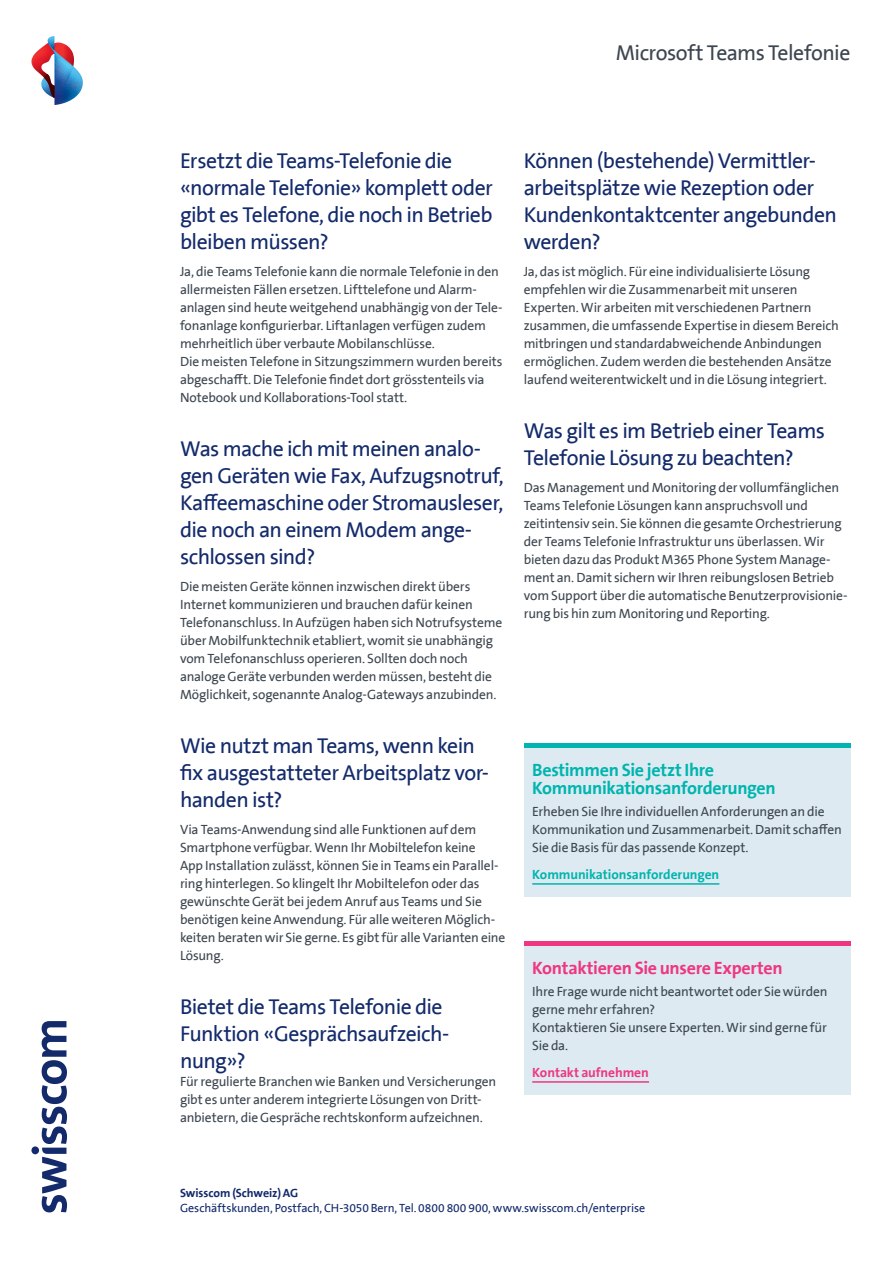
<style>
.page{position:relative;width:893px;height:1263px;background:#fff}
.page>*{position:absolute;margin:0;border:0;box-sizing:border-box;transform-origin:0 0}
.t1{font:21.75px/27px "The Sans Swisscom";letter-spacing:-.025em;color:#132a6b}
.t2{font:21.75px "The Sans Swisscom";letter-spacing:-.025em;color:#3d4650}
.t3{font:700 18px/18px "The Sans Swisscom";letter-spacing:-.02em;color:#00b5af}
.t4{font:700 18px "The Sans Swisscom";letter-spacing:-.015em;color:#ee3780}
.t5{font:13.5px/18px "The Sans Swisscom";letter-spacing:-.015em;color:#3d4650}
.t6{font:700 13.5px "The Sans Swisscom";letter-spacing:-.01em;color:#00b5af}
.t7{font:700 13.5px "The Sans Swisscom";letter-spacing:-.005em;color:#ee3780}
.t8{font:12px "The Sans Swisscom";letter-spacing:-.005em;color:#132a6b}
.t9{font:700 12px "The Sans Swisscom";letter-spacing:-.005em;color:#132a6b}
</style>
<div class="page">
<div style="left:524px;top:941px;width:326px;height:153px;background:#ddeaf1"></div>
<hr style="left:532px;top:1081px;width:117px;height:2px;background:#ee3780">
<hr style="left:524px;top:941px;width:326px;height:4px;background:#ee3780">
<div style="left:524px;top:743px;width:326px;height:153px;background:#ddeaf1"></div>
<hr style="left:532px;top:883px;width:187px;height:2px;background:#00b5af">
<hr style="left:524px;top:743px;width:326px;height:4px;background:#00b5af">
<svg style="left:31px;top:1021px;width:36px;height:191px"></svg>
<svg style="left:31px;top:36px;width:52px;height:69px"></svg>
<h1 class="t2" style="left:616px;top:38px;width:236px">Microsoft Teams Telefonie</h1>
<h1 class="t1" style="left:180px;top:147px;width:314px">Ersetzt die Teams-Telefonie die «normale Telefonie» komplett oder gibt es Telefone, die noch in Betrieb bleiben müssen?</h1>
<p class="t5" style="left:180px;top:262px;width:324px">Ja, die Teams Telefonie kann die normale Telefonie in den allermeisten Fällen ersetzen. Lifttelefone und Alarm&shy;anlagen sind heute weitgehend unabhängig von der Tele&shy;fonanlage konfigurierbar. Liftanlagen verfügen zudem mehrheitlich über verbaute Mobilanschlüsse.<br>Die meisten Telefone in Sitzungszimmern wurden bereits abgeschafft. Die Telefonie findet dort grösstenteils via Notebook und Kollaborations-Tool statt.</p>
<h1 class="t1" style="left:180px;top:435px;width:325px">Was mache ich mit meinen analo&shy;gen Geräten wie Fax, Aufzugsnotruf,<br>Kaffeemaschine oder Stromausleser, die noch an einem Modem ange&shy;schlossen sind?</h1>
<p class="t5" style="left:180px;top:577px;width:324px">Die meisten Geräte können inzwischen direkt übers Internet kommunizieren und brauchen dafür keinen Telefonanschluss. In Aufzügen haben sich Notrufsysteme über Mobilfunktechnik etabliert, womit sie unabhängig vom Telefonanschluss operieren. Sollten doch noch analoge Geräte verbunden werden müssen, besteht die Möglichkeit, sogenannte Analog-Gateways anzubinden.</p>
<h1 class="t1" style="left:180px;top:732px;width:311px">Wie nutzt man Teams, wenn kein fix ausgestatteter Arbeitsplatz vor&shy;handen ist?</h1>
<p class="t5" style="left:180px;top:820px;width:327px">Via Teams-Anwendung sind alle Funktionen auf dem Smartphone verfügbar. Wenn Ihr Mobiltelefon keine<br>App Installation zulässt, können Sie in Teams ein Parallel&shy;ring hinterlegen. So klingelt Ihr Mobiltelefon oder das gewünschte Gerät bei jedem Anruf aus Teams und Sie benötigen keine Anwendung. Für alle weiteren Möglich&shy;keiten beraten wir Sie gerne. Es gibt für alle Varianten eine Lösung.</p>
<h1 class="t1" style="left:180px;top:993px;width:271px">Bietet die Teams Telefonie die<br>Funktion «Gesprächsaufzeich&shy;nung»?</h1>
<p class="t5" style="left:180px;top:1072px;width:318px">Für regulierte Branchen wie Banken und Versicherungen gibt es unter anderem integrierte Lösungen von Dritt&shy;anbietern, die Gespräche rechtskonform aufzeichnen.</p>
<h1 class="t1" style="left:524px;top:147px;width:315px">Können (bestehende) Vermittler&shy;arbeitsplätze wie Rezeption oder<br>Kundenkontaktcenter angebunden werden?</h1>
<p class="t5" style="left:524px;top:262px;width:317px">Ja, das ist möglich. Für eine individualisierte Lösung empfehlen wir die Zusammenarbeit mit unseren Experten. Wir arbeiten mit verschiedenen Partnern zusammen, die umfassende Expertise in diesem Bereich mitbringen und standardabweichende Anbindungen ermöglichen. Zudem werden die bestehenden Ansätze laufend weiterentwickelt und in die Lösung integriert.</p>
<h1 class="t1" style="left:524px;top:417px;width:303px">Was gilt es im Betrieb einer Teams<br>Telefonie Lösung zu beachten?</h1>
<p class="t5" style="left:524px;top:478px;width:325px">Das Management und Monitoring der vollumfänglichen Teams Telefonie Lösungen kann anspruchsvoll und zeitintensiv sein. Sie können die gesamte Orchestrierung der Teams Telefonie Infrastruktur uns überlassen. Wir bieten dazu das Produkt M365 Phone System Manage&shy;ment an. Damit sichern wir Ihren reibungslosen Betrieb vom Support über die automatische Benutzerprovisionie&shy;rung bis hin zum Monitoring und Reporting.</p>
<h2 class="t3" style="left:532px;top:761px;width:245px">Bestimmen Sie jetzt Ihre<br>Kommunikationsanforderungen</h2>
<p class="t5" style="left:532px;top:803px;width:311px">Erheben Sie Ihre individuellen Anforderungen an die<br>Kommunikation und Zusammenarbeit. Damit schaffen<br>Sie die Basis für das passende Konzept.</p>
<p class="t6" style="left:532px;top:866px;width:188px">Kommunikationsanforderungen</p>
<h2 class="t4" style="left:532px;top:956px;width:252px">Kontaktieren Sie unsere Experten</h2>
<p class="t5" style="left:532px;top:983px;width:297px">Ihre Frage wurde nicht beantwortet oder Sie würden gerne mehr erfahren?<br>Kontaktieren Sie unsere Experten. Wir sind gerne für Sie da.</p>
<p class="t7" style="left:532px;top:1064px;width:118px">Kontakt aufnehmen</p>
<p class="t9" style="left:180px;top:1185px;width:120px">Swisscom (Schweiz) AG</p>
<p class="t8" style="left:180px;top:1200px;width:467px">Geschäftskunden, Postfach, CH-3050 Bern, Tel. 0800 800 900, www.swisscom.ch/enterprise</p>
</div>
